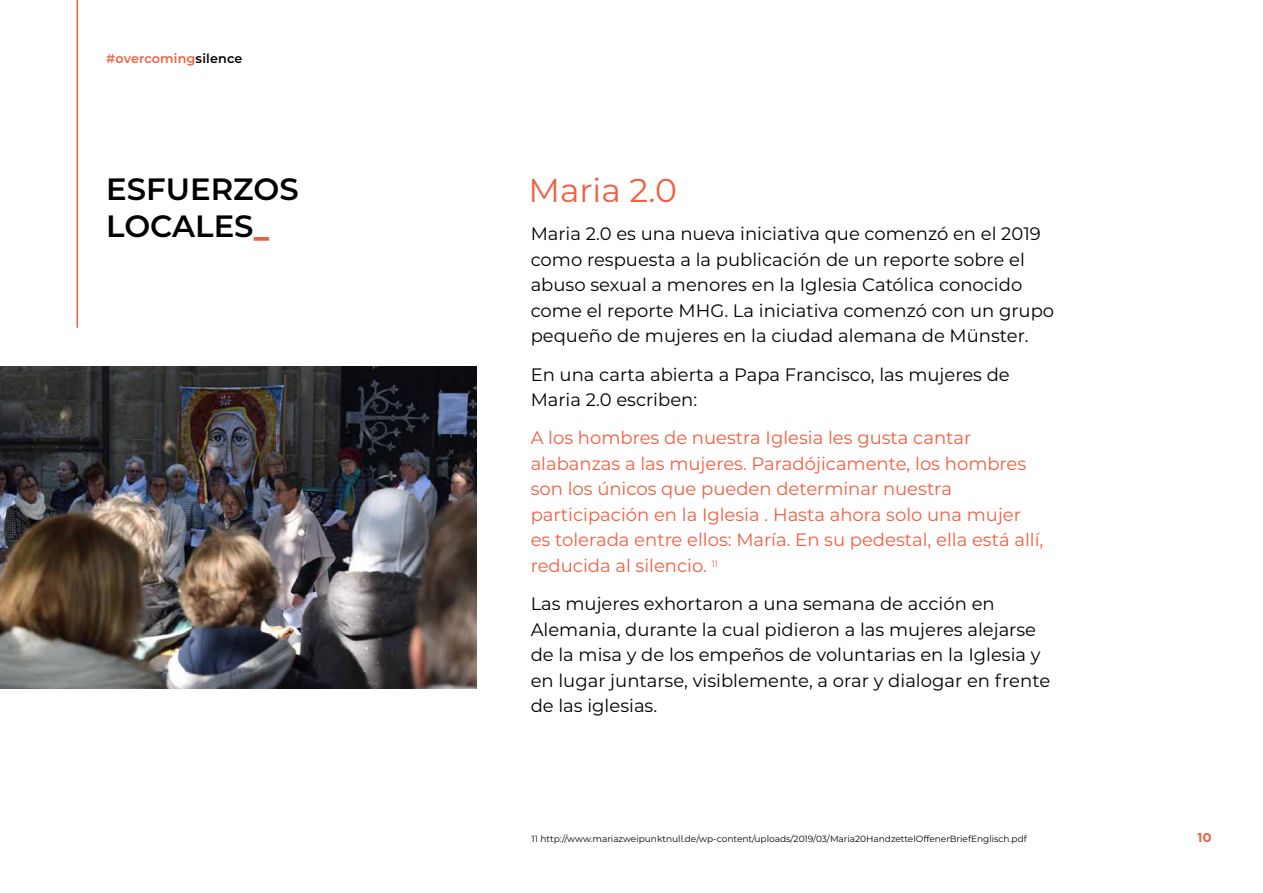
<style>
.page{position:relative;width:1263px;height:893px;background:#fff}
.page>*{position:absolute;margin:0;border:0;box-sizing:border-box;transform-origin:0 0}
.t1{font:33px "Montserrat";color:#f15f41}
.t2{font:600 30.75px/36.9px "Montserrat";color:#000}
.t3{font:18px/25.5px "Montserrat";color:#000}
.t4{font:18px/25.5px "Montserrat";color:#f15f41}
.t5{font:600 12.75px "Montserrat";letter-spacing:.01em;color:#f15f41}
.t6{font:700 12.75px "Gotham";color:#f15f41}
.t7{font:9px "Montserrat";color:#000}
.s1{color:#000}
.s2{font-weight:900;color:#f15f41}
</style>
<div class="page">
<hr style="left:77px;top:0;width:1px;height:328px;background:#f15f41">
<img style="left:0;top:367px;width:476px;height:321px">
<p class="t5" style="left:106px;top:50px;width:138px">#overcoming<span class="s1">silence</span></p>
<h2 class="t2" style="left:106px;top:169px;width:194px">ESFUERZOS<br>LOCALES<span class="s2">_</span></h2>
<h1 class="t1" style="left:528px;top:168px;width:150px">Maria 2.0</h1>
<p class="t3" style="left:531px;top:221px;width:525px">Maria 2.0 es una nueva iniciativa que comenzó en el 2019 como respuesta a la publicación de un reporte sobre el abuso sexual a menores en la Iglesia Católica conocido come el reporte MHG. La iniciativa comenzó con un grupo pequeño de mujeres en la ciudad alemana de Münster.</p>
<p class="t3" style="left:531px;top:361px;width:481px">En una carta abierta a Papa Francisco, las mujeres de<br>Maria 2.0 escriben:</p>
<p class="t4" style="left:531px;top:425px;width:514px">A los hombres de nuestra Iglesia les gusta cantar alabanzas a las mujeres. Paradójicamente, los hombres son los únicos que pueden determinar nuestra participación en la Iglesia . Hasta ahora solo una mujer es tolerada entre ellos: María. En su pedestal, ella está allí, reducida al silencio. <sup>11</sup></p>
<p class="t3" style="left:531px;top:590px;width:521px">Las mujeres exhortaron a una semana de acción en Alemania, durante la cual pidieron a las mujeres alejarse de la misa y de los empeños de voluntarias en la Iglesia y en lugar juntarse, visiblemente, a orar y dialogar en frente de las iglesias.</p>
<p class="t7" style="left:531px;top:833px;width:497px">11 http://www.mariazweipunktnull.de/wp-content/uploads/2019/03/Maria20HandzettelOffenerBriefEnglisch.pdf</p>
<p class="t6" style="left:1197px;top:829px;width:16px">10</p>
</div>
